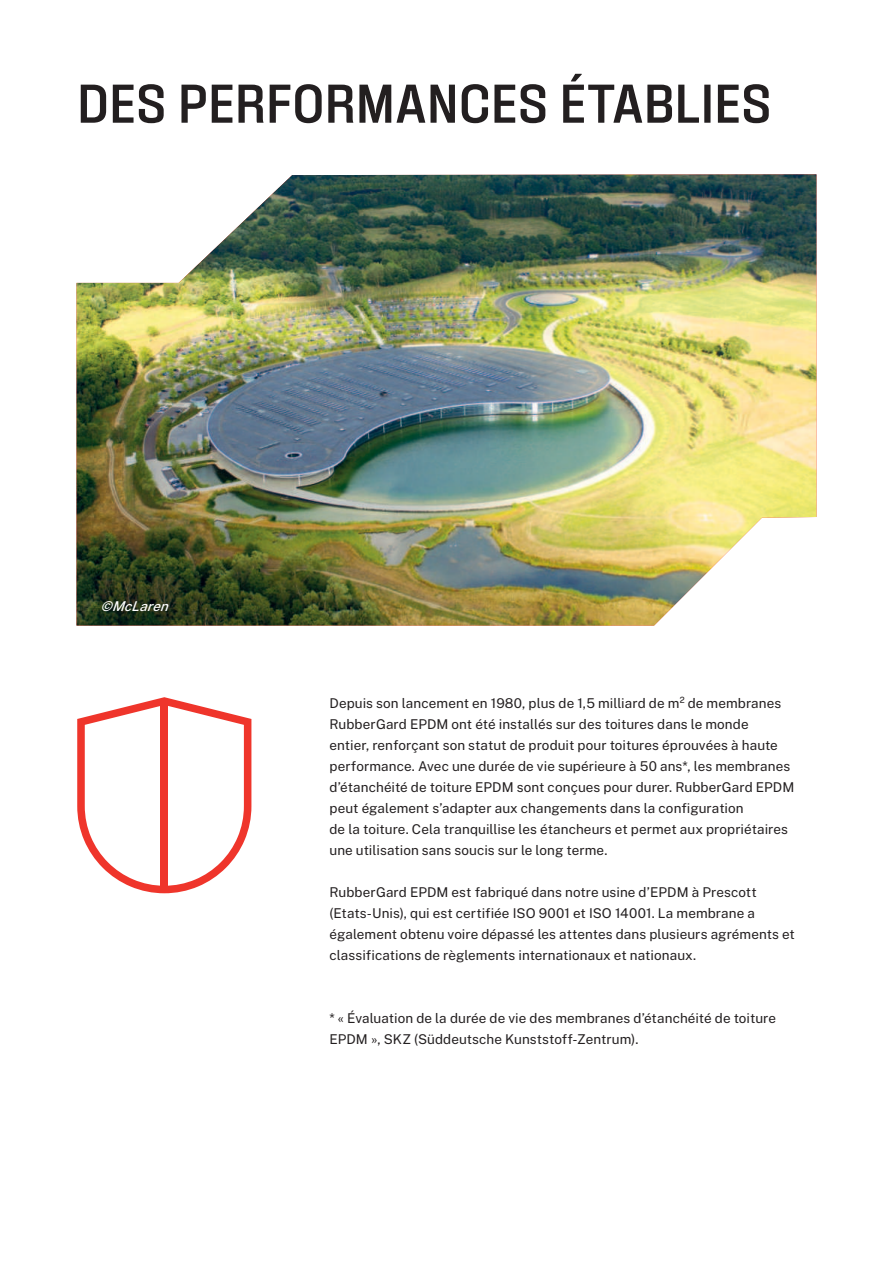
<style>
.page{position:relative;width:893px;height:1263px;background:#fff}
.page>*{position:absolute;margin:0;border:0;box-sizing:border-box;transform-origin:0 0}
.t1{font:500 54px "Fixture";letter-spacing:-.01em;color:#231f20}
.t2{font:100 13.5px/21px "Public Sans";letter-spacing:.005em;color:#231f20}
.t3{font:italic 100 13.5px "Public Sans";color:#fff}
</style>
<div class="page">
<img style="left:77px;top:174px;width:739px;height:451px">
<svg style="left:77px;top:697px;width:174px;height:196px"></svg>
<div style="left:161px;top:701px;width:7px;height:188px;background:#ef352b"></div>
<h1 class="t1" style="left:77px;top:84px;width:696px">DES PERFORMANCES ÉTABLIES</h1>
<p class="t3" style="left:101px;top:599px;width:72px">©McLaren</p>
<p class="t2" style="left:330px;top:694px;width:466px">Depuis son lancement en 1980, plus de 1,5 milliard de m² de membranes RubberGard EPDM ont été installés sur des toitures dans le monde<br>entier, renforçant son statut de produit pour toitures éprouvées à haute performance. Avec une durée de vie supérieure à 50 ans*, les membranes d’étanchéité de toiture EPDM sont conçues pour durer. RubberGard EPDM peut également s’adapter aux changements dans la configuration<br>de la toiture. Cela tranquillise les étancheurs et permet aux propriétaires une utilisation sans soucis sur le long terme.</p>
<p class="t2" style="left:330px;top:883px;width:467px">RubberGard EPDM est fabriqué dans notre usine d’EPDM à Prescott (Etats-Unis), qui est certifiée ISO 9001 et ISO 14001. La membrane a également obtenu voire dépassé les attentes dans plusieurs agréments et classifications de règlements internationaux et nationaux.</p>
<p class="t2" style="left:330px;top:1009px;width:448px">* « Évaluation de la durée de vie des membranes d’étanchéité de toiture<br>EPDM », SKZ (Süddeutsche Kunststoff-Zentrum).</p>
</div>
